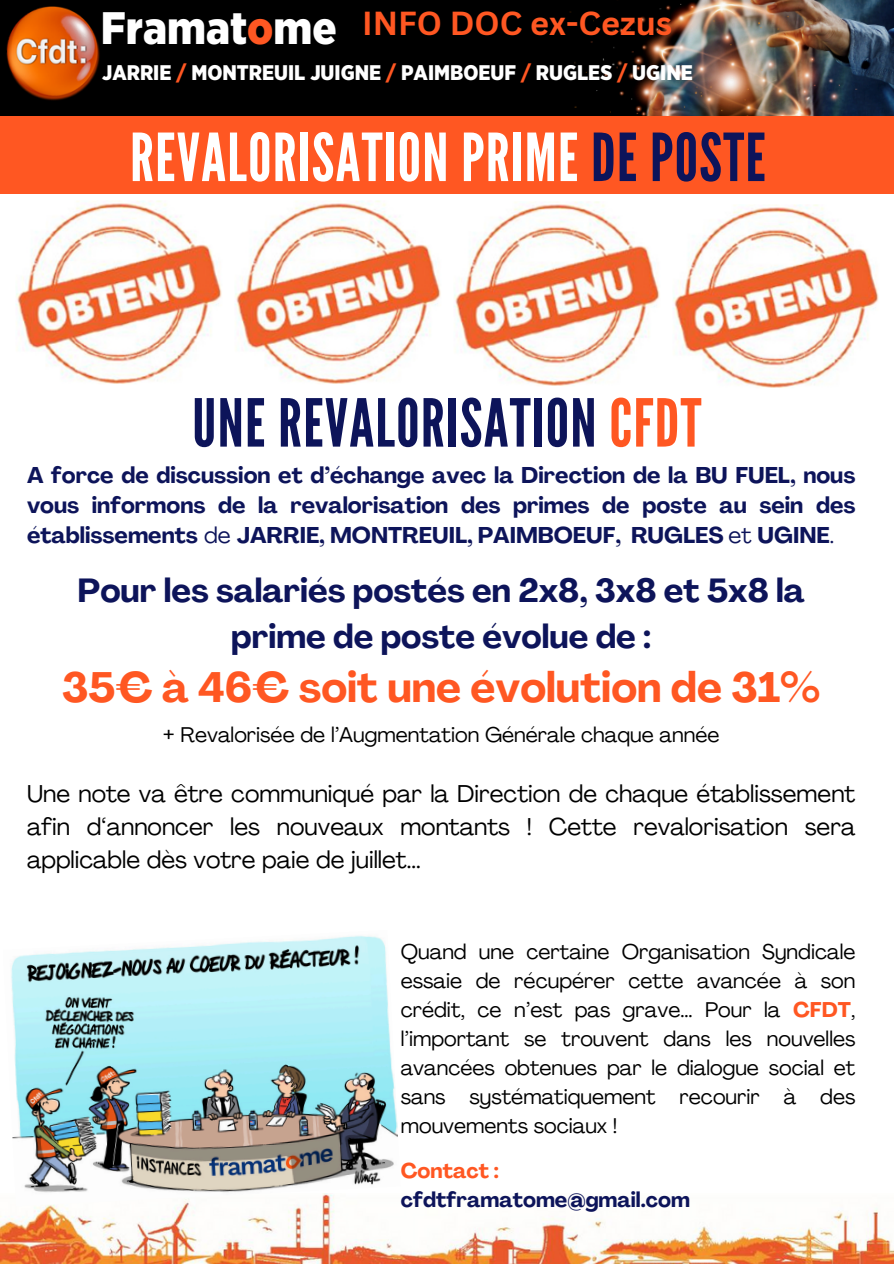
<style>
.page{position:relative;width:894px;height:1264px;background:#fff}
.page>*{position:absolute;margin:0;border:0;box-sizing:border-box;transform-origin:0 0}
.t1{font:66px "League Gothic";letter-spacing:.02em;color:#fff}
.t2{font:66px "League Gothic";letter-spacing:.02em;color:#0d145a}
.t3{font:900 45.45px "Gotham Narrow";color:#fff}
.t4{font:700 42px "Agrandir";color:#ff5722}
.t5{font:700 33px/46.2px "Agrandir";color:#0d145a;text-align:center}
.t6{font:700 32.4px "Canva Sans";color:#ff5722}
.t7{font:24px/32.7px "Agrandir";color:#000;text-align:justify}
.t8{font:700 22.5px/30.3px "Agrandir";color:#0d145a;text-align:justify}
.t9{font:900 21.15px "Gotham Narrow";color:#fff}
.t10{font:21px/29px "Agrandir";color:#000;text-align:justify}
.t11{font:700 21px "Agrandir";color:#0d145a}
.t12{font:700 21px "Agrandir";color:#ff5722}
.s1{color:#ff5722}
.s2{color:#0d145a}
.s3{font-weight:400}
.s4{font-weight:700;color:#ff5722}
</style>
<div class="page">
<div style="left:0;top:0;width:562px;height:116px;background:#000"></div>
<img style="left:562px;top:0;width:331px;height:116px">
<div style="left:0;top:15px;width:241px;height:101px;background:#000"></div>
<img style="left:0;top:1px;width:102px;height:100px">
<div style="left:0;top:116px;width:893px;height:77px;background:#ff5722"></div>
<img style="left:0;top:1206px;width:893px;height:57px">
<img style="left:673px;top:204px;width:206px;height:184px">
<img style="left:454px;top:201px;width:206px;height:185px">
<img style="left:235px;top:200px;width:206px;height:184px">
<img style="left:16px;top:200px;width:206px;height:184px">
<img style="left:11px;top:935px;width:387px;height:271px">
<h4 class="t3" style="left:101px;top:7px;width:237px">Framat<span class="s1">o</span>me</h4>
<h5 class="t9" style="left:102px;top:63px;width:592px">JARRIE <span class="s1">/</span> MONTREUIL JUIGNE <span class="s1">/</span> PAIMBOEUF <span class="s1">/</span> RUGLES <span class="s1">/</span> UGINE</h5>
<p class="t6" style="left:362px;top:1px;width:311px">INFO DOC ex-Cezus</p>
<p class="t1" style="left:130px;top:119px;width:637px">REVALORISATION PRIME <span class="s2">DE POSTE</span></p>
<p class="t2" style="left:192px;top:385px;width:510px">UNE REVALORISATION <span class="s1">CFDT</span></p>
<h6 class="t8" style="left:27px;top:462px;width:829px">A force de discussion et d’échange avec la Direction de la BU FUEL, nous vous informons de la revalorisation des primes de poste au sein des établissements <span class="s3">de</span> JARRIE, MONTREUIL, PAIMBOEUF, RUGLES <span class="s3">et</span> UGINE<span class="s3">.</span></h6>
<p class="t5" style="left:78px;top:570px;width:728px">Pour les salariés postés en 2x8, 3x8 et 5x8 la prime de poste évolue de :</p>
<p class="t4" style="left:62px;top:670px;width:759px">35€ à 46€ soit une évolution de 31%</p>
<p class="t10" style="left:163px;top:721px;width:558px">+ Revalorisée de l’Augmentation Générale chaque année</p>
<h1 class="t7" style="left:27px;top:780px;width:829px">Une note va être communiqué par la Direction de chaque établissement afin d‘annoncer les nouveaux montants ! Cette revalorisation sera applicable dès votre paie de juillet...</h1>
<p class="t10" style="left:400px;top:939px;width:456px">Quand une certaine Organisation Syndicale essaie de récupérer cette avancée à son crédit, ce n’est pas grave... Pour la <span class="s4">CFDT</span>, l’important se trouvent dans les nouvelles avancées obtenues par le dialogue social et sans systématiquement recourir à des mouvements sociaux !</p>
<p class="t12" style="left:400px;top:1162px;width:100px">Contact :</p>
<p class="t11" style="left:400px;top:1191px;width:291px">cfdtframatome@gmail.com</p>
</div>
